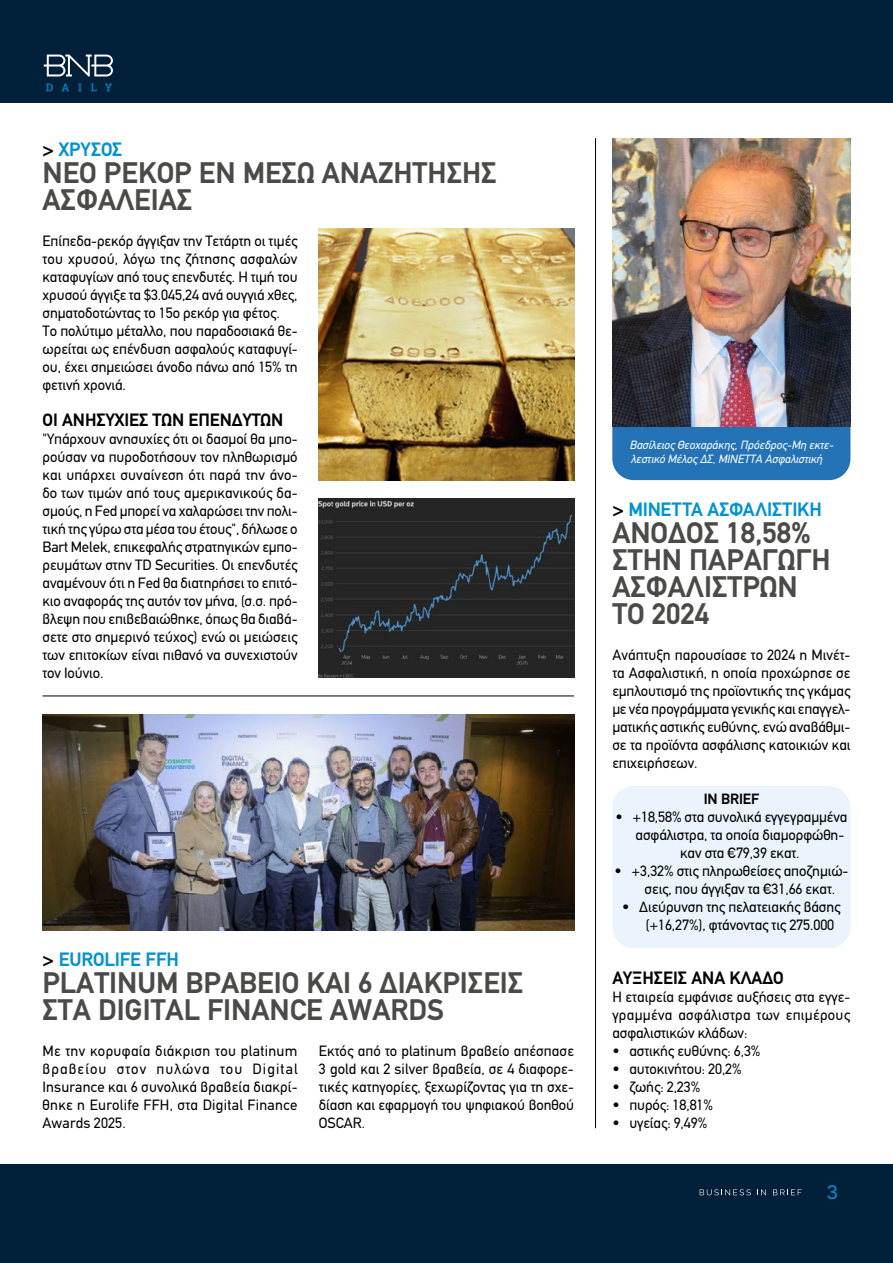
<style>
.page{position:relative;width:893px;height:1263px;background:#fff}
.page>*{position:absolute;margin:0;border:0;box-sizing:border-box;transform-origin:0 0}
.t1{font:700 30px/27px "PF Din Text";color:#4a4a49}
.t2{font:700 19.5px "PF Din Text";color:#0093d1}
.t3{font:19.5px "CF Asty Std";color:#0093d1}
.t4{font:700 18px "PF Din Text";color:#000}
.t5{font:15px/18px "PF Din Text";letter-spacing:-.005em;color:#000;text-align:justify}
.t6{font:700 15px "PF Din Text";letter-spacing:-.005em;color:#000}
.t7{font:italic 12px/14.4px "PF Din Text";color:#fff}
.s1{color:#000}
</style>
<div class="page">
<div style="left:0;top:0;width:893px;height:102px;background:#001f38"></div>
<svg style="left:46px;top:84px;width:7px;height:7px"></svg>
<svg style="left:62px;top:84px;width:7px;height:7px"></svg>
<svg style="left:78px;top:84px;width:4px;height:7px"></svg>
<svg style="left:91px;top:84px;width:6px;height:7px"></svg>
<svg style="left:105px;top:84px;width:7px;height:7px"></svg>
<svg style="left:44px;top:55px;width:69px;height:21px"></svg>
<div style="left:0;top:1164px;width:893px;height:99px;background:#001f38"></div>
<svg style="left:700px;top:1189px;width:51px;height:6px"></svg>
<svg style="left:757px;top:1189px;width:9px;height:6px"></svg>
<svg style="left:773px;top:1189px;width:28px;height:6px"></svg>
<div style="left:612px;top:786px;width:238px;height:162px;background:#ebf4fc;border-radius:21px"></div>
<hr style="left:595px;top:138px;width:1px;height:990px;background:#000">
<div style="left:612px;top:264px;width:238px;height:216px;background:#2373b6;border-radius:21px"></div>
<img style="left:612px;top:138px;width:238px;height:288px">
<hr style="left:43px;top:696px;width:531px;height:1px;background:#000">
<img style="left:43px;top:714px;width:531px;height:216px">
<img style="left:319px;top:228px;width:255px;height:252px">
<img style="left:319px;top:498px;width:255px;height:180px">
<h2 class="t2" style="left:43px;top:138px;width:81px"><span class="s1">&gt;</span> ΧΡΥΣΟΣ</h2>
<h1 class="t1" style="left:43px;top:159px;width:456px">ΝΕΟ ΡΕΚΟΡ ΕΝ ΜΕΣΩ ΑΝΑΖΗΤΗΣΗΣ<br>ΑΣΦΑΛΕΙΑΣ</h1>
<p class="t5" style="left:43px;top:232px;width:257px;text-align:left">Επίπεδα-ρεκόρ άγγιξαν την Τετάρτη οι τιμές του χρυσού, λόγω της ζήτησης ασφαλών καταφυγίων από τους επενδυτές. Η τιμή του χρυσού άγγιξε τα $3.045,24 ανά ουγγιά χθες, σηματοδοτώντας το 15ο ρεκόρ για φέτος.<br>Το πολύτιμο μέταλλο, που παραδοσιακά θε&shy;ωρείται ως επένδυση ασφαλούς καταφυγί&shy;ου, έχει σημειώσει άνοδο πάνω από 15% τη φετινή χρονιά.</p>
<p class="t4" style="left:43px;top:409px;width:242px">ΟΙ ΑΝΗΣΥΧΙΕΣ ΤΩΝ ΕΠΕΝΔΥΤΩΝ</p>
<p class="t5" style="left:43px;top:430px;width:257px">"Υπάρχουν ανησυχίες ότι οι δασμοί θα μπο&shy;ρούσαν να πυροδοτήσουν τον πληθωρισμό και υπάρχει συναίνεση ότι παρά την άνο&shy;δο των τιμών από τους αμερικανικούς δα&shy;σμούς, η Fed μπορεί να χαλαρώσει την πολι&shy;τική της γύρω στα μέσα του έτους", δήλωσε ο Bart Melek, επικεφαλής στρατηγικών εμπο&shy;ρευμάτων στην TD Securities. Οι επενδυτές αναμένουν ότι η Fed θα διατηρήσει το επιτό&shy;κιο αναφοράς της αυτόν τον μήνα, (σ.σ. πρό&shy;βλεψη που επιβεβαιώθηκε, όπως θα διαβά&shy;σετε στο σημερινό τεύχος) ενώ οι μειώσεις των επιτοκίων είναι πιθανό να συνεχιστούν τον Ιούνιο.</p>
<h2 class="t2" style="left:43px;top:948px;width:138px"><span class="s1">&gt;</span> EUROLIFE FFH</h2>
<h1 class="t1" style="left:43px;top:969px;width:482px">PLATIΝUM ΒΡΑΒΕΊΟ ΚΑΙ 6 ΔΙΑΚΡΊΣΕΙΣ<br>ΣΤΑ DIGITAL FINANCE AWARDS</h1>
<p class="t5" style="left:43px;top:1042px;width:257px">Με την κορυφαία διάκριση του platinum βραβείου στον πυλώνα του Digital Insurance και 6 συνολικά βραβεία διακρί&shy;θηκε η Eurolife FFH, στα Digital Finance Awards 2025.</p>
<p class="t5" style="left:319px;top:1042px;width:257px">Εκτός από το platinum βραβείο απέσπασε 3 gold και 2 silver βραβεία, σε 4 διαφορε&shy;τικές κατηγορίες, ξεχωρίζοντας για τη σχε&shy;δίαση και εφαρμογή του ψηφιακού βοηθού OSCAR.</p>
<p class="t7" style="left:629px;top:437px;width:206px">Βασίλειος Θεοχαράκης, Πρόεδρος-Μη εκτε&shy;λεστικό Μέλος ΔΣ, MINETTA Ασφαλιστική</p>
<h2 class="t2" style="left:612px;top:498px;width:211px"><span class="s1">&gt;</span> ΜΙΝΕΤΤΑ ΑΣΦΑΛΙΣΤΙΚΗ</h2>
<h1 class="t1" style="left:612px;top:519px;width:216px">ΆΝΟΔΟΣ 18,58%<br>ΣΤΗΝ ΠΑΡΑΓΩΓΉ<br>ΑΣΦΑΛΊΣΤΡΩΝ<br>ΤΟ 2024</h1>
<p class="t5" style="left:612px;top:646px;width:240px">Ανάπτυξη παρουσίασε το 2024 η Mινέτ&shy;τα Ασφαλιστική, η οποία προχώρησε σε εμπλουτισμό της προϊοντικής της γκάμας με νέα προγράμματα γενικής και επαγγελ&shy;ματικής αστικής ευθύνης, ενώ αναβάθμι&shy;σε τα προϊόντα ασφάλισης κατοικιών και επιχειρήσεων.</p>
<p class="t6" style="left:704px;top:790px;width:57px">IN BRIEF</p>
<p class="t5" style="left:615px;top:808px;width:234px">• +18,58% στα συνολικά εγγεγραμμένα</p>
<p class="t5" style="left:635px;top:826px;width:210px">ασφάλιστρα, τα οποία διαμορφώθη-</p>
<p class="t5" style="left:680px;top:844px;width:121px">καν στα €79,39 εκατ.</p>
<p class="t5" style="left:645px;top:862px;width:205px;text-indent:-30px">• +3,32% στις πληρωθείσες αποζημιώ&shy;σεις, που άγγιξαν τα €31,66 εκατ.</p>
<p class="t5" style="left:645px;top:898px;width:197px;text-indent:-23px">• Διεύρυνση της πελατειακής βάσης (+16,27%), φτάνοντας τις 275.000</p>
<p class="t4" style="left:612px;top:967px;width:173px">ΑΥΞΗΣΕΙΣ ΑΝΑ ΚΛΑΔΟ</p>
<p class="t5" style="left:612px;top:988px;width:240px">Η εταιρεία εμφάνισε αυξήσεις στα εγγε&shy;γραμμένα ασφάλιστρα των επιμέρους ασφαλιστικών κλάδων:</p>
<p class="t5" style="left:612px;top:1042px;width:150px">• αστικής ευθύνης: 6,3%</p>
<p class="t5" style="left:612px;top:1060px;width:131px">• αυτοκινήτου: 20,2%</p>
<p class="t5" style="left:612px;top:1078px;width:90px">• ζωής: 2,23%</p>
<p class="t5" style="left:612px;top:1096px;width:102px">• πυρός: 18,81%</p>
<p class="t5" style="left:612px;top:1114px;width:96px">• υγείας: 9,49%</p>
<h2 class="t3" style="left:827px;top:1181px;width:13px">3</h2>
</div>
